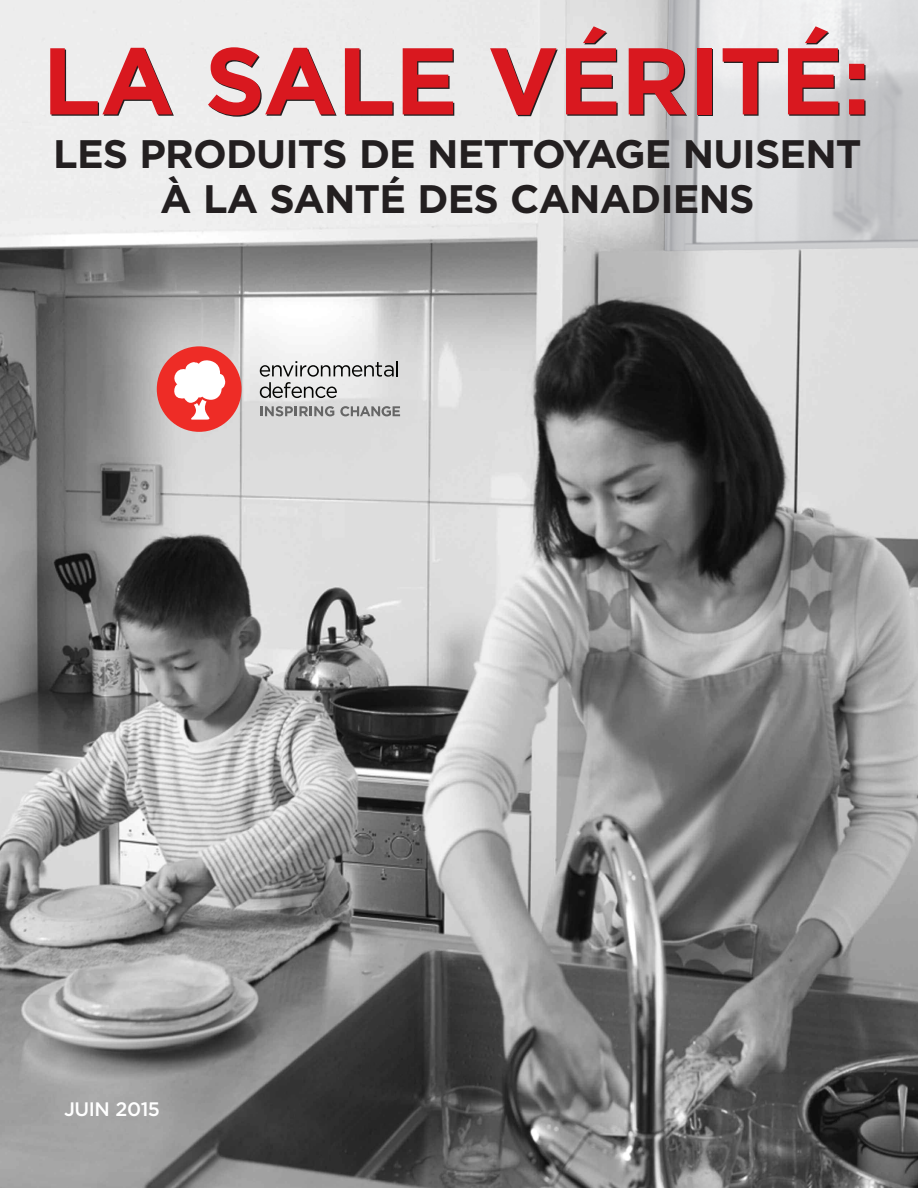
<style>
.page{position:relative;width:918px;height:1188px;background:#fff}
.page>*{position:absolute;margin:0;border:0;box-sizing:border-box;transform-origin:0 0}
.t1{font:700 94.5px "Gotham";letter-spacing:-.005em;color:#d9181f}
.t2{font:700 39.75px/45px "Gotham";letter-spacing:-.02em;color:#231f20;text-align:center}
.t3{font:500 19.5px "Gotham";letter-spacing:-.02em;color:#fff}
</style>
<div class="page">
<img style="left:0;top:0;width:918px;height:1188px">
<div style="left:157px;top:346px;width:85px;height:86px;background:#ee2c26;border-radius:50%"></div>
<svg style="left:174px;top:360px;width:51px;height:60px"></svg>
<svg style="left:260px;top:361px;width:138px;height:37px;background:#c1c1c1"></svg>
<svg style="left:261px;top:406px;width:73px;height:10px"></svg>
<svg style="left:340px;top:406px;width:60px;height:10px"></svg>
<img style="left:664px;top:0;width:254px;height:251px">
<h1 class="t1" style="left:42px;top:27px;width:830px">LA SALE VÉRITÉ:</h1>
<p class="t2" style="left:53px;top:131px;width:810px">LES PRODUITS DE NETTOYAGE NUISENT<br>À LA SANTÉ DES CANADIENS</p>
<p class="t3" style="left:64px;top:1098px;width:98px">JUIN 2015</p>
</div>
